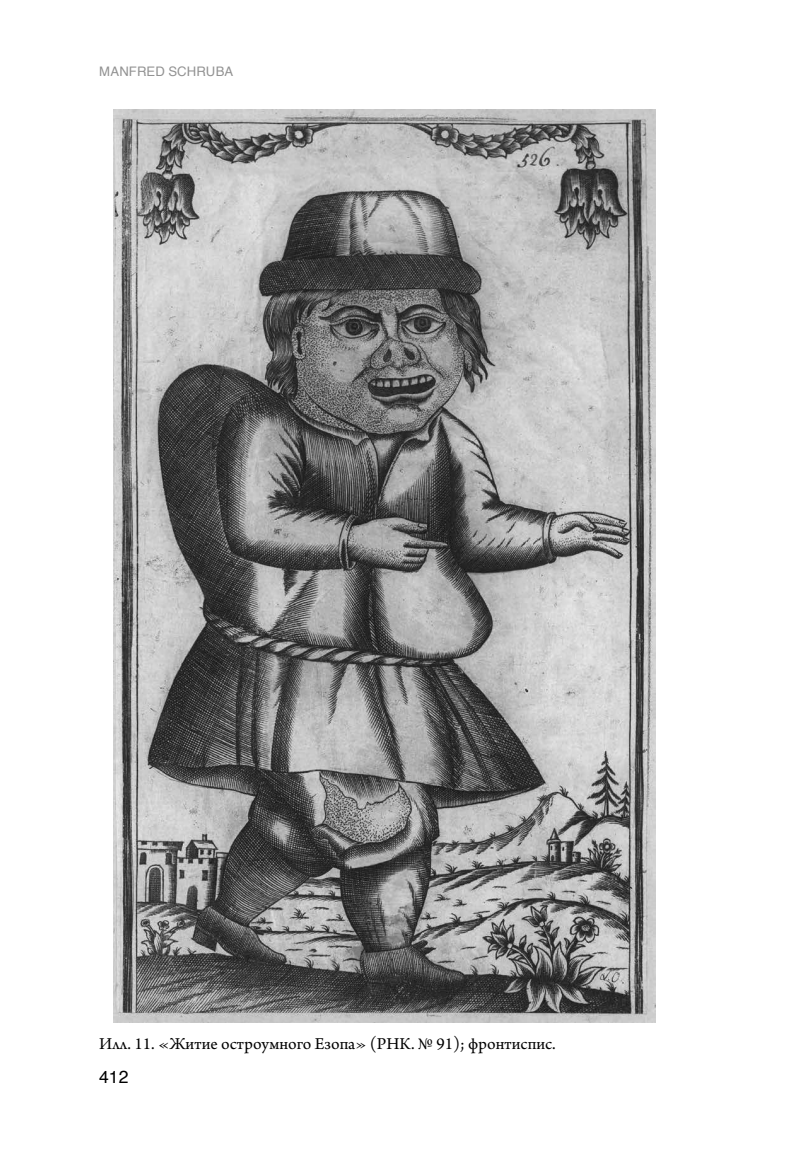
<style>
.page{position:relative;width:794px;height:1166px;background:#fff}
.page>*{position:absolute;margin:0;border:0;box-sizing:border-box;transform-origin:0 0}
.caption_figure{font:17.5px "Arno Pro";color:#000}
.t1{font:17.5px "Helvetica";color:#000}
.t2{font:13.12px "Helvetica";letter-spacing:.01em;color:#929292}
</style>
<div class="page">
<img style="left:114px;top:109px;width:541px;height:913px">
<p class="t2" style="left:99px;top:61px;width:134px">MANFRED SCHRUBA</p>
<p class="caption_figure" style="left:99px;top:1034px;width:458px">Илл. 11. «Житие остроумного Езопа» (РНК. № 91); фронтиспис.</p>
<p class="t1" style="left:99px;top:1063px;width:31px">412</p>
</div>
